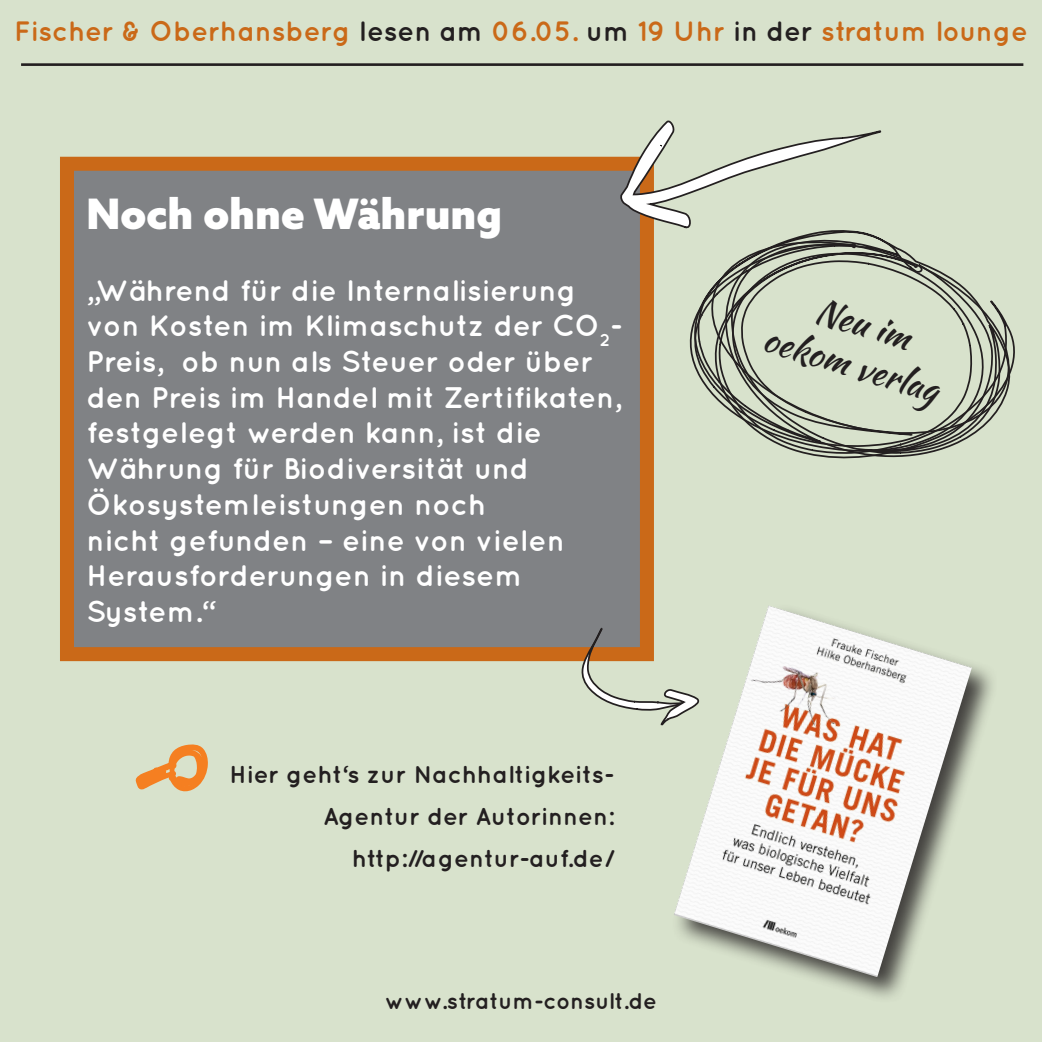
<style>
.page{position:relative;width:1042px;height:1042px;background:#d8e2cc}
.page>*{position:absolute;margin:0;border:0;box-sizing:border-box;transform-origin:0 0}
.t1{font:900 42px "Azo Sans";color:#fff}
.t2{font:35px "Kaushan Script";color:#231f20}
.t3{font:700 29.75px/35.7px "Quicksand";color:#fff}
.t4{font:700 28px "Quicksand";color:#ca6918}
.t5{font:700 24.5px "Quicksand";color:#231f20}
.t6{font:700 22.75px "Quicksand";color:#231f20}
.s1{color:#231f20}
</style>
<div class="page">
<div style="left:711px;top:447px;width:311px;height:17px;background:#d8e2cc"></div>
<svg style="left:679px;top:241px;width:313px;height:215px"></svg>
<svg style="left:698px;top:227px;width:324px;height:220px"></svg>
<div style="left:67px;top:164px;width:580px;height:490px;background:#808285"></div>
<div style="left:60px;top:157px;width:594px;height:504px;border:14px solid #ca6918"></div>
<hr style="left:21px;top:63px;width:1002px;height:3px;background:#231f20">
<svg style="left:136px;top:697px;width:73px;height:246px"></svg>
<div style="left:671px;top:603px;width:328px;height:401px;background:#231f20;opacity:.82"></div>
<img style="left:674px;top:605px;width:298px;height:372px">
<svg style="left:617px;top:119px;width:265px;height:113px"></svg>
<svg style="left:579px;top:628px;width:120px;height:99px"></svg>
<p class="t4" style="left:14px;top:14px;width:1015px">Fischer &amp; Oberhansberg <span class="s1">lesen am</span> 06.05. <span class="s1">um</span> 19 Uhr <span class="s1">in der</span> stratum lounge</p>
<p class="t1" style="left:87px;top:186px;width:417px">Noch ohne Währung</p>
<p class="t3" style="left:87px;top:271px;width:537px">„Während für die Internalisierung von Kosten im Klimaschutz der CO<sub>2</sub>-<br>Preis, ob nun als Steuer oder über den Preis im Handel mit Zertifikaten, festgelegt werden kann, ist die<br>Währung für Biodiversität und<br>Ökosystemleistungen noch<br>nicht gefunden – eine von vielen<br>Herausforderungen in diesem<br>System.“</p>
<p class="t5" style="left:229px;top:760px;width:386px">Hier geht‘s zur Nachhaltigkeits-</p>
<p class="t5" style="left:323px;top:802px;width:292px">Agentur der Autorinnen:</p>
<p class="t5" style="left:352px;top:844px;width:264px">http://agentur-auf.de/</p>
<p class="t6" style="left:385px;top:987px;width:273px">www.stratum-consult.de</p>
<p class="t2" style="left:824px;top:285px;width:99px;rotate:17deg">Neu im</p>
<p class="t2" style="left:772px;top:313px;width:183px;rotate:17deg">oekom verlag</p>
</div>
